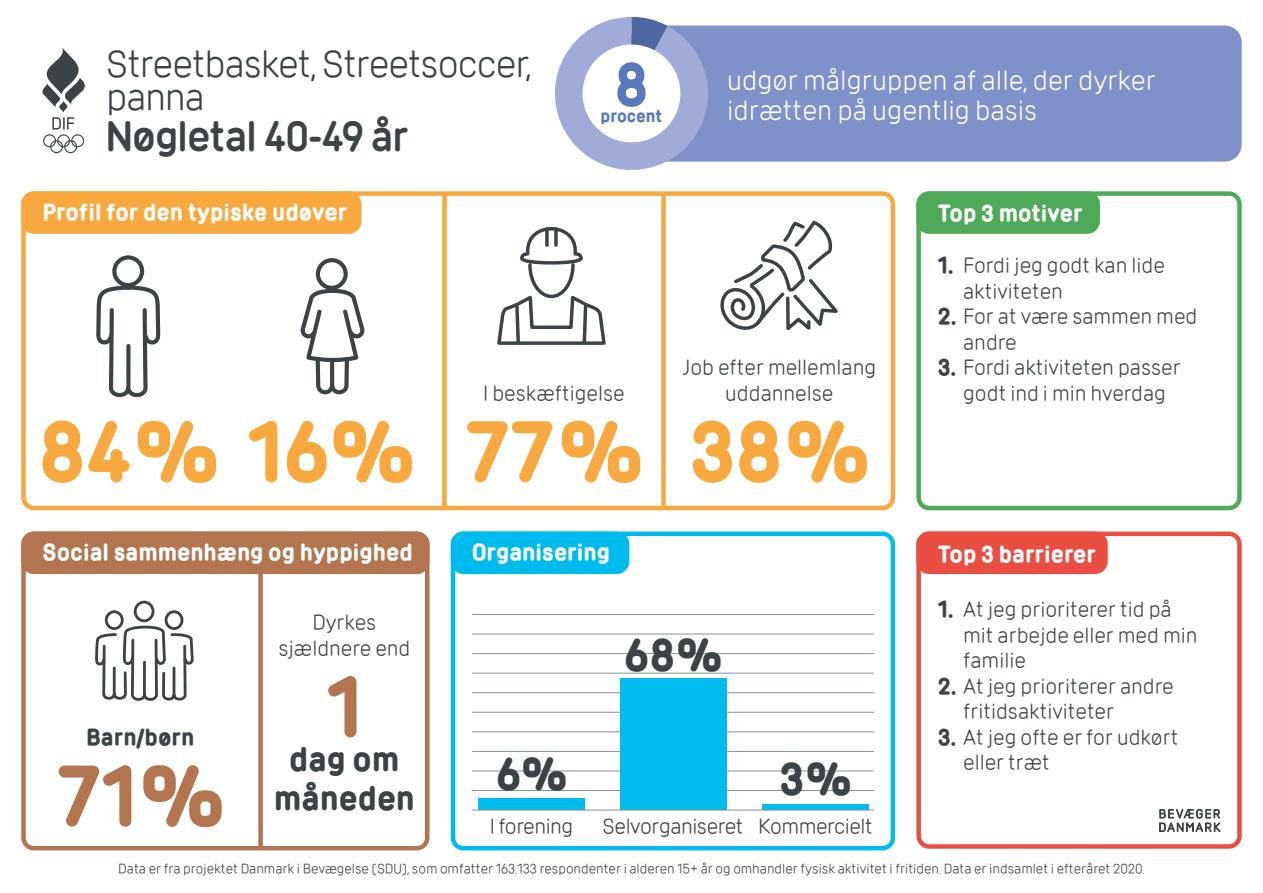
<style>
.page{position:relative;width:1263px;height:893px;background:#fff}
.page>*{position:absolute;margin:0;border:0;box-sizing:border-box;transform-origin:0 0}
.t1{font:700 75px "DIF";color:#f7a93f}
.t2{font:700 75px "DIF";color:#b3754f}
.t3{font:700 53.85px "DIF";color:#5b78bb}
.t4{font:700 40.5px "DIF";color:#3b4347}
.t5{font:600 39px "DIF";letter-spacing:-.03em;color:#3b4347}
.t6{font:37.5px/33px "DIF";letter-spacing:-.025em;color:#3b4347}
.t7{font:700 30px/38.2px "DIF";color:#3b4347;text-align:center}
.t8{font:27px/30px "DIF";color:#fff}
.t9{font:21px/25.5px "DIF";color:#3b4347}
.t10{font:700 21px "DIF";color:#fff}
.t11{font:21px "DIF";letter-spacing:-.02em;color:#3b4347}
.t12{font:700 21px "DIF";color:#3b4347}
.t13{font:700 15.3px "DIF";color:#5b78bb}
.t14{font:13.5px "DIF";color:#3b4347}
.s1{font-weight:700}
</style>
<div class="page">
<div style="left:629px;top:26px;width:613px;height:136px;background:#7e91c9;border-radius:17px"></div>
<div style="left:21px;top:191px;width:874px;height:319px;border:4px solid #f7a93f;border-radius:11px"></div>
<div style="left:21px;top:531px;width:408px;height:319px;border:4px solid #b3754f;border-radius:11px"></div>
<div style="left:21px;top:531px;width:408px;height:43px;background:#b3754f;border-radius:13px"></div>
<div style="left:451px;top:531px;width:444px;height:319px;border:4px solid #0be;border-radius:11px"></div>
<svg style="left:42px;top:48px;width:43px;height:105px"></svg>
<div style="left:916px;top:531px;width:326px;height:318px;border:4px solid #ea4e43;border-radius:11px"></div>
<div style="left:916px;top:191px;width:326px;height:319px;border:4px solid #4eaa59;border-radius:11px"></div>
<svg style="left:1159px;top:808px;width:62px;height:24px"></svg>
<div style="left:451px;top:531px;width:178px;height:43px;background:#0be;border-radius:13px"></div>
<svg style="left:720px;top:220px;width:118px;height:111px"></svg>
<svg style="left:96px;top:255px;width:65px;height:143px"></svg>
<svg style="left:300px;top:258px;width:65px;height:137px"></svg>
<div style="left:21px;top:191px;width:340px;height:43px;background:#f7a93f;border-radius:13px"></div>
<div style="left:916px;top:191px;width:184px;height:43px;background:#4eaa59;border-radius:13px"></div>
<div style="left:916px;top:531px;width:192px;height:43px;background:#ea4e43;border-radius:13px"></div>
<hr style="left:472px;top:790px;width:402px;height:1px;background:#83929b">
<hr style="left:472px;top:771px;width:402px;height:1px;background:#83929b">
<hr style="left:472px;top:751px;width:402px;height:1px;background:#83929b">
<hr style="left:472px;top:731px;width:402px;height:1px;background:#83929b">
<hr style="left:472px;top:712px;width:402px;height:1px;background:#83929b">
<hr style="left:472px;top:692px;width:402px;height:1px;background:#83929b">
<hr style="left:472px;top:673px;width:402px;height:1px;background:#83929b">
<hr style="left:472px;top:653px;width:402px;height:1px;background:#83929b">
<hr style="left:472px;top:634px;width:402px;height:1px;background:#83929b">
<hr style="left:472px;top:614px;width:402px;height:1px;background:#83929b">
<div style="left:478px;top:799px;width:107px;height:11px;background:#0be"></div>
<div style="left:620px;top:678px;width:106px;height:132px;background:#0be"></div>
<div style="left:762px;top:804px;width:107px;height:6px;background:#0be"></div>
<hr style="left:472px;top:810px;width:402px;height:1px;background:#83929b">
<div style="left:258px;top:571px;width:5px;height:277px;background:#b3754f"></div>
<div style="left:442px;top:194px;width:5px;height:314px;background:#f7a93f"></div>
<div style="left:661px;top:194px;width:5px;height:314px;background:#f7a93f"></div>
<svg style="left:555px;top:17px;width:153px;height:153px"></svg>
<div style="left:583px;top:45px;width:97px;height:97px;background:#fff;border-radius:50%"></div>
<svg style="left:497px;top:227px;width:109px;height:118px"></svg>
<svg style="left:95px;top:600px;width:99px;height:101px"></svg>
<h3 class="t6" style="left:106px;top:47px;width:427px">Streetbasket, Streetsoccer, panna</h3>
<h3 class="t5" style="left:105px;top:111px;width:305px">Nøgletal 40-49 år</h3>
<p class="t10" style="left:43px;top:198px;width:306px">Profil for den typiske udøver</p>
<h2 class="t3" style="left:615px;top:49px;width:35px">8</h2>
<p class="t13" style="left:600px;top:106px;width:63px">procent</p>
<p class="t9" style="left:483px;top:380px;width:143px">I beskæftigelse</p>
<h1 class="t1" style="left:39px;top:402px;width:605px">84% 16% 77%</h1>
<p class="t8" style="left:727px;top:65px;width:430px">udgør målgruppen af alle, der dyrker idrætten på ugentlig basis</p>
<p class="t9" style="left:682px;top:354px;width:195px;text-align:center">Job efter mellemlang uddannelse</p>
<h1 class="t1" style="left:689px;top:402px;width:181px">38%</h1>
<p class="t10" style="left:938px;top:200px;width:146px">Top 3 motiver</p>
<p class="t9" style="left:963px;top:252px;width:203px;text-indent:-26px"><span class="s1">1.</span> Fordi jeg godt kan lide aktiviteten</p>
<p class="t9" style="left:963px;top:303px;width:236px;text-indent:-26px"><span class="s1">2.</span> For at være sammen med andre</p>
<p class="t9" style="left:938px;top:354px;width:244px;text-align:center"><span class="s1">3.</span> Fordi aktiviteten passer godt ind i min hverdag</p>
<p class="t10" style="left:43px;top:538px;width:372px">Social sammenhæng og hyppighed</p>
<p class="t10" style="left:472px;top:538px;width:140px">Organisering</p>
<p class="t10" style="left:938px;top:540px;width:160px">Top 3 barrierer</p>
<p class="t12" style="left:86px;top:723px;width:110px">Barn/børn</p>
<h1 class="t2" style="left:57px;top:746px;width:169px">71%</h1>
<p class="t9" style="left:278px;top:609px;width:134px;text-align:center">Dyrkes sjældnere end</p>
<h1 class="t2" style="left:326px;top:657px;width:38px">1</h1>
<h3 class="t7" style="left:274px;top:741px;width:142px">dag om måneden</h3>
<h3 class="t4" style="left:624px;top:628px;width:99px">68%</h3>
<h3 class="t4" style="left:496px;top:747px;width:72px">6%</h3>
<h3 class="t4" style="left:780px;top:752px;width:73px">3%</h3>
<p class="t11" style="left:490px;top:814px;width:85px">I forening</p>
<p class="t11" style="left:602px;top:814px;width:272px">Selvorganiseret Kommercielt</p>
<p class="t9" style="left:963px;top:597px;width:236px;text-indent:-26px"><span class="s1">1.</span> At jeg prioriterer tid på mit arbejde eller med min familie</p>
<p class="t9" style="left:963px;top:673px;width:212px;text-indent:-26px"><span class="s1">2.</span> At jeg prioriterer andre fritidsaktiviteter</p>
<p class="t9" style="left:963px;top:724px;width:217px;text-indent:-26px"><span class="s1">3.</span> At jeg ofte er for udkørt eller træt</p>
<p class="t14" style="left:118px;top:861px;width:1028px">Data er fra projektet Danmark i Bevægelse (SDU), som omfatter 163.133 respondenter i alderen 15+ år og omhandler fysisk aktivitet i fritiden. Data er indsamlet i efteråret 2020.</p>
</div>
